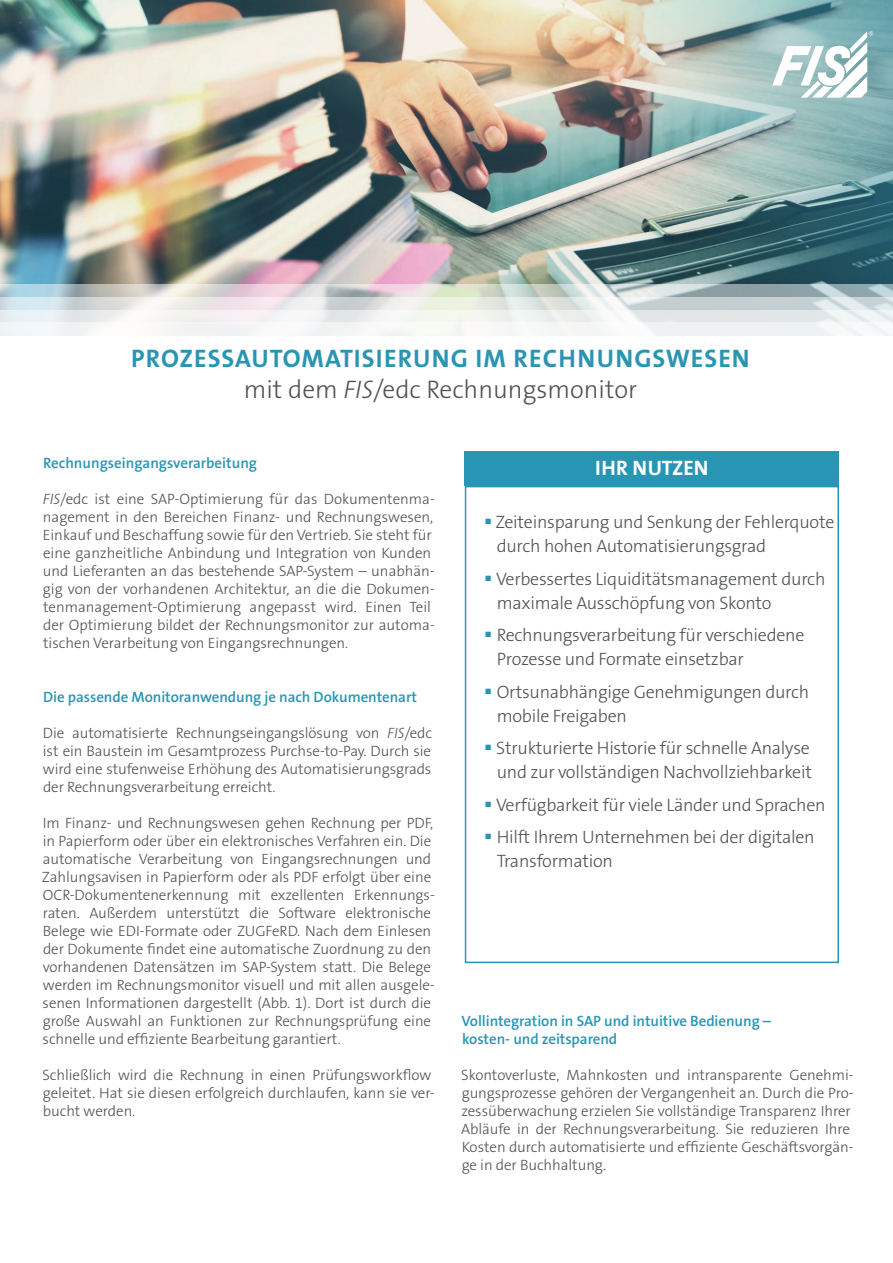
<style>
.page{position:relative;width:893px;height:1263px;background:#fff}
.page>*{position:absolute;margin:0;border:0;box-sizing:border-box;transform-origin:0 0}
.t1{font:700 25.5px "The Sans B7";letter-spacing:.04em;color:#2995b3}
.t2{font:300 25.5px "The Sans B3";color:#4f5152}
.t3{font:700 21px "The Sans B7";color:#fff}
.t4{font:300 18px/24px "The Sans B3";letter-spacing:-.015em;color:#4f5152}
.t5{font:300 15px/18px "The Sans B3";letter-spacing:-.005em;color:#4f5152}
.t6{font:600 15px/18px "The Sans B6";letter-spacing:-.005em;color:#2995b4}
.s1{font-style:italic}
</style>
<div class="page">
<img style="left:0;top:0;width:893px;height:285px">
<div style="left:465px;top:452px;width:374px;height:34px;background:#2995b4"></div>
<div style="left:465px;top:486px;width:374px;height:477px;border:2px solid #2995b4"></div>
<svg style="left:0;top:285px;width:893px;height:12px;background:#c3caca"></svg>
<svg style="left:0;top:297px;width:893px;height:13px;background:#dce1e1"></svg>
<svg style="left:0;top:310px;width:893px;height:13px;fill:#eff1f0"></svg>
<svg style="left:772px;top:31px;width:101px;height:67px"></svg>
<h1 class="t1" style="left:131px;top:345px;width:620px">PROZESSAUTOMATISIERUNG IM RECHNUNGSWESEN</h1>
<h1 class="t2" style="left:244px;top:375px;width:395px">mit dem <span class="s1">FIS</span>/edc Rechnungsmonitor</h1>
<p class="t6" style="left:43px;top:454px;width:215px">Rechnungseingangsverarbeitung</p>
<p class="t5" style="left:43px;top:490px;width:394px"><span class="s1">FIS</span>/edc ist eine SAP-Optimierung für das Dokumentenma&shy;nagement in den Bereichen Finanz- und Rechnungswesen, Einkauf und Beschaffung sowie für den Vertrieb. Sie steht für eine ganzheitliche Anbindung und Integration von Kunden und Lieferanten an das bestehende SAP-System – unabhän&shy;gig von der vorhandenen Architektur, an die die Dokumen&shy;tenmanagement-Optimierung angepasst wird. Einen Teil der Optimierung bildet der Rechnungsmonitor zur automa&shy;tischen Verarbeitung von Eingangsrechnungen.</p>
<p class="t6" style="left:43px;top:688px;width:376px">Die passende Monitoranwendung je nach Dokumentenart</p>
<p class="t5" style="left:43px;top:724px;width:391px;text-align:justify">Die automatisierte Rechnungseingangslösung von <span class="s1">FIS</span>/edc ist ein Baustein im Gesamtprozess Purchse-to-Pay. Durch sie wird eine stufenweise Erhöhung des Automatisierungsgrads der Rechnungsverarbeitung erreicht.</p>
<p class="t5" style="left:42px;top:814px;width:394px">Im Finanz- und Rechnungswesen gehen Rechnung per PDF, in Papierform oder über ein elektronisches Verfahren ein. Die automatische Verarbeitung von Eingangsrechnungen und Zahlungsavisen in Papierform oder als PDF erfolgt über eine OCR-Dokumentenerkennung mit exzellenten Erkennungs&shy;raten. Außerdem unterstützt die Software elektronische Belege wie EDI-Formate oder ZUGFeRD. Nach dem Einlesen der Dokumente findet eine automatische Zuordnung zu den vorhandenen Datensätzen im SAP-System statt. Die Belege werden im Rechnungsmonitor visuell und mit allen ausgele&shy;senen Informationen dargestellt (Abb. 1). Dort ist durch die große Auswahl an Funktionen zur Rechnungsprüfung eine schnelle und effiziente Bearbeitung garantiert.</p>
<p class="t5" style="left:42px;top:1066px;width:394px">Schließlich wird die Rechnung in einen Prüfungsworkflow geleitet. Hat sie diesen erfolgreich durchlaufen, kann sie ver&shy;bucht werden.</p>
<h2 class="t3" style="left:595px;top:457px;width:115px">IHR NUTZEN</h2>
<p class="t4" style="left:496px;top:510px;width:340px">Zeiteinsparung und Senkung der Fehlerquote durch hohen Automatisierungsgrad</p>
<p class="t4" style="left:496px;top:567px;width:331px">Verbessertes Liquiditätsmanagement durch maximale Ausschöpfung von Skonto</p>
<p class="t4" style="left:497px;top:623px;width:309px">Rechnungsverarbeitung für verschiedene<br>Prozesse und Formate einsetzbar</p>
<p class="t4" style="left:497px;top:680px;width:314px">Ortsunabhängige Genehmigungen durch mobile Freigaben</p>
<p class="t4" style="left:496px;top:736px;width:317px">Strukturierte Historie für schnelle Analyse und zur vollständigen Nachvollziehbarkeit</p>
<p class="t4" style="left:496px;top:789px;width:331px;line-height:32.5px">Verfügbarkeit für viele Länder und Sprachen<br>Hilft Ihrem Unternehmen bei der digitalen</p>
<p class="t4" style="left:497px;top:849px;width:118px">Transformation</p>
<p class="t6" style="left:462px;top:1012px;width:311px">Vollintegration in SAP und intuitive Bedienung – kosten- und zeitsparend</p>
<p class="t5" style="left:461px;top:1066px;width:394px">Skontoverluste, Mahnkosten und intransparente Genehmi&shy;gungsprozesse gehören der Vergangenheit an. Durch die Pro&shy;zessüberwachung erzielen Sie vollständige Transparenz Ihrer Abläufe in der Rechnungsverarbeitung. Sie reduzieren Ihre Kosten durch automatisierte und effiziente Geschäftsvorgän&shy;ge in der Buchhaltung.</p>
</div>
